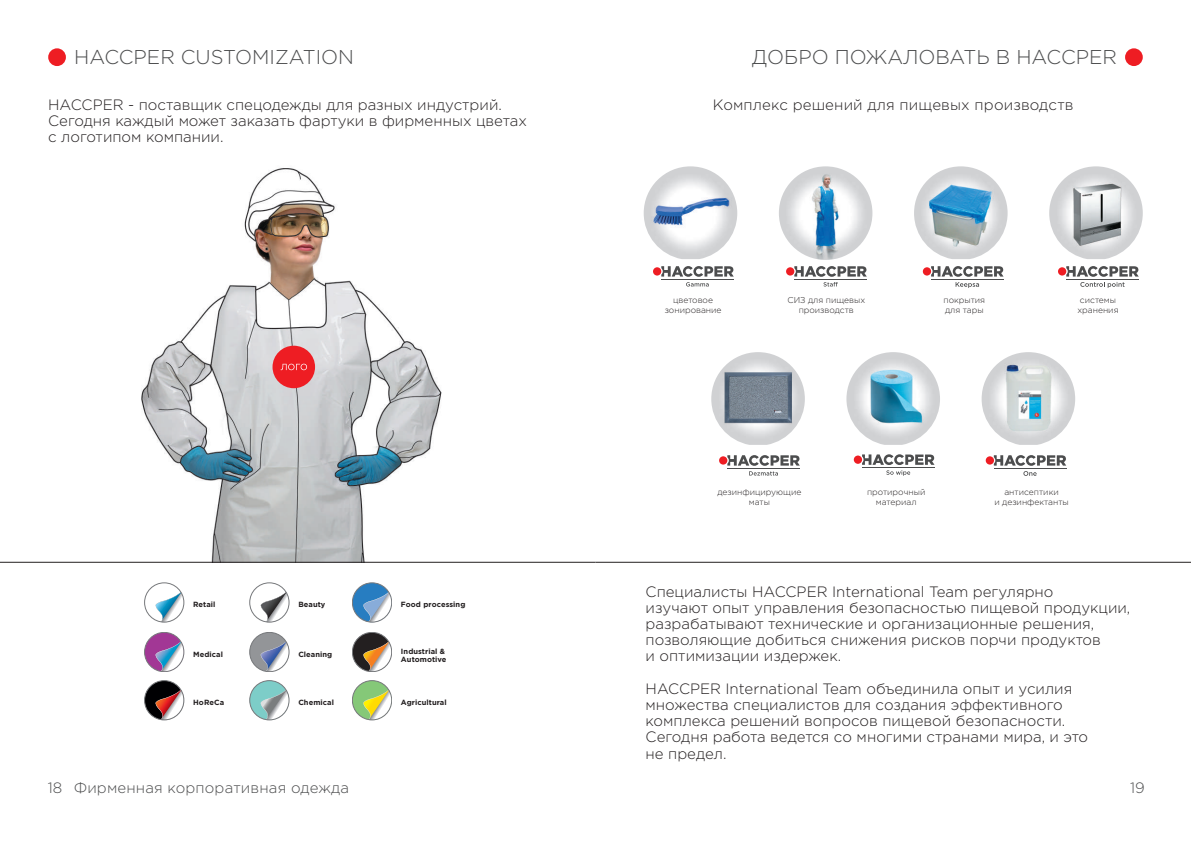
<style>
.page{position:relative;width:1191px;height:842px;background:#fff}
.page>*{position:absolute;margin:0;border:0;box-sizing:border-box;transform-origin:0 0}
.t1{font:300 20px "Gotham Pro";color:#4b4c4d}
.t2{font:300 15px/16.2px "Gotham Pro";color:#231f20}
.t3{font:300 15px "Gotham Pro";letter-spacing:.01em;color:#4b4c4d}
.t4{font:300 8.5px/10.2px "Gotham Pro";color:#231f20;text-align:center}
.t5{font:700 7.5px/8px "Gotham Pro";letter-spacing:.01em;color:#231f20}
</style>
<div class="page">
<img style="left:119px;top:168px;width:346px;height:394px">
<div style="left:48px;top:48px;width:18px;height:18px;background:#ee1d23;border-radius:50%"></div>
<div style="left:1125px;top:48px;width:17px;height:18px;background:#ee1d23;border-radius:50%"></div>
<svg style="left:727px;top:455px;width:73px;height:21px"></svg>
<div style="left:719px;top:456px;width:8px;height:9px;background:#ee1d23;border-radius:50%"></div>
<svg style="left:661px;top:266px;width:72px;height:21px"></svg>
<div style="left:653px;top:267px;width:8px;height:9px;background:#ee1d23;border-radius:50%"></div>
<svg style="left:922px;top:267px;width:9px;height:9px"></svg>
<svg style="left:931px;top:266px;width:72px;height:22px"></svg>
<svg style="left:985px;top:456px;width:9px;height:9px"></svg>
<svg style="left:993px;top:455px;width:73px;height:21px"></svg>
<svg style="left:853px;top:455px;width:9px;height:9px"></svg>
<svg style="left:862px;top:454px;width:72px;height:22px"></svg>
<svg style="left:794px;top:266px;width:72px;height:21px"></svg>
<div style="left:786px;top:267px;width:8px;height:9px;background:#ee1d23;border-radius:50%"></div>
<div style="left:1058px;top:267px;width:8px;height:9px;background:#ee1d23;border-radius:50%"></div>
<svg style="left:1066px;top:266px;width:72px;height:22px"></svg>
<svg style="left:156px;top:592px;width:28px;height:30px"></svg>
<div style="left:144px;top:583px;width:40px;height:39px;border:1px solid #76787b;border-radius:50%"></div>
<svg style="left:261px;top:592px;width:28px;height:30px"></svg>
<div style="left:249px;top:583px;width:40px;height:39px;border:1px solid #76787b;border-radius:50%"></div>
<div style="left:352px;top:583px;width:40px;height:39px;background:#277dc1;border-radius:50%"></div>
<svg style="left:363px;top:592px;width:29px;height:30px"></svg>
<div style="left:352px;top:583px;width:40px;height:39px;border:1px solid #76787b;border-radius:50%"></div>
<div style="left:145px;top:632px;width:39px;height:40px;background:#a23795;border-radius:50%"></div>
<svg style="left:156px;top:641px;width:28px;height:31px"></svg>
<div style="left:144px;top:632px;width:40px;height:40px;border:1px solid #76787b;border-radius:50%"></div>
<div style="left:250px;top:632px;width:39px;height:40px;background:#939598;border-radius:50%"></div>
<svg style="left:261px;top:641px;width:28px;height:31px"></svg>
<div style="left:249px;top:632px;width:40px;height:40px;border:1px solid #76787b;border-radius:50%"></div>
<div style="left:352px;top:632px;width:40px;height:40px;background:#231f20;border-radius:50%"></div>
<svg style="left:363px;top:641px;width:29px;height:31px"></svg>
<div style="left:352px;top:632px;width:40px;height:40px;border:1px solid #76787b;border-radius:50%"></div>
<div style="left:145px;top:681px;width:39px;height:39px;background:#000002;border-radius:50%"></div>
<svg style="left:156px;top:690px;width:28px;height:30px"></svg>
<div style="left:144px;top:680px;width:40px;height:40px;border:1px solid #76787b;border-radius:50%"></div>
<div style="left:250px;top:681px;width:39px;height:39px;background:#7dcdc8;border-radius:50%"></div>
<svg style="left:261px;top:690px;width:28px;height:30px"></svg>
<div style="left:249px;top:680px;width:40px;height:40px;border:1px solid #76787b;border-radius:50%"></div>
<div style="left:352px;top:681px;width:40px;height:39px;background:#85c878;border-radius:50%"></div>
<svg style="left:363px;top:690px;width:29px;height:30px"></svg>
<div style="left:352px;top:680px;width:40px;height:40px;border:1px solid #76787b;border-radius:50%"></div>
<img style="left:779px;top:166px;width:93px;height:94px;border-radius:47px">
<img style="left:846px;top:352px;width:94px;height:93px">
<img style="left:914px;top:166px;width:93px;height:93px">
<img style="left:981px;top:352px;width:94px;height:93px">
<img style="left:1049px;top:166px;width:93px;height:93px">
<img style="left:643px;top:166px;width:94px;height:93px">
<img style="left:711px;top:352px;width:94px;height:93px">
<hr style="left:0;top:562px;width:595px;height:1px;background:#231f20">
<hr style="left:595px;top:562px;width:596px;height:1px;background:#231f20">
<div style="left:272px;top:346px;width:43px;height:42px;background:#ee1d23;border-radius:50%"></div>
<svg style="left:280px;top:364px;width:27px;height:6px"></svg>
<h1 class="t1" style="left:74px;top:46px;width:281px">HACCPER CUSTOMIZATION</h1>
<p class="t2" style="left:48px;top:97px;width:480px">HACCPER - поставщик спецодежды для разных индустрий.<br>Сегодня каждый может заказать фартуки в фирменных цветах с логотипом компании.</p>
<p class="t5" style="left:193px;top:601px;width:24px">Retail</p>
<p class="t5" style="left:298px;top:601px;width:29px">Beauty</p>
<p class="t5" style="left:401px;top:601px;width:66px">Food processing</p>
<p class="t5" style="left:193px;top:650px;width:31px">Medical</p>
<p class="t5" style="left:298px;top:650px;width:36px">Cleaning</p>
<p class="t5" style="left:401px;top:647px;width:47px">Industrial &amp;<br>Automotive</p>
<p class="t5" style="left:193px;top:698px;width:32px">HoReCa</p>
<p class="t5" style="left:298px;top:698px;width:37px">Chemical</p>
<p class="t5" style="left:401px;top:698px;width:47px">Agricultural</p>
<h1 class="t1" style="left:752px;top:46px;width:366px">ДОБРО ПОЖАЛОВАТЬ В HACCPER</h1>
<p class="t2" style="left:713px;top:97px;width:362px">Комплекс решений для пищевых производств</p>
<p class="t4" style="left:664px;top:295px;width:58px">цветовое зонирование</p>
<p class="t4" style="left:787px;top:295px;width:79px">СИЗ для пищевых производств</p>
<p class="t4" style="left:943px;top:295px;width:43px;text-align:left">покрытия для тары</p>
<p class="t4" style="left:1077px;top:295px;width:43px;text-align:left">системы хранения</p>
<p class="t4" style="left:717px;top:487px;width:85px">дезинфицирующие маты</p>
<p class="t4" style="left:867px;top:487px;width:60px">протирочный материал</p>
<p class="t4" style="left:994px;top:487px;width:76px">антисептики<br>и дезинфектанты</p>
<p class="t2" style="left:645px;top:583px;width:486px">Специалисты HACCPER International Team регулярно<br>изучают опыт управления безопасностью пищевой продукции, разрабатывают технические и организационные решения, позволяющие добиться снижения рисков порчи продуктов<br>и оптимизации издержек.</p>
<p class="t2" style="left:645px;top:681px;width:444px">HACCPER International Team объединила опыт и усилия множества специалистов для создания эффективного комплекса решений вопросов пищевой безопасности.<br>Сегодня работа ведется со многими странами мира, и это не предел.</p>
<p class="t3" style="left:74px;top:780px;width:276px">Фирменная корпоративная одежда</p>
<p class="t3" style="left:48px;top:780px;width:16px">18</p>
<p class="t3" style="left:1130px;top:780px;width:16px">19</p>
</div>
